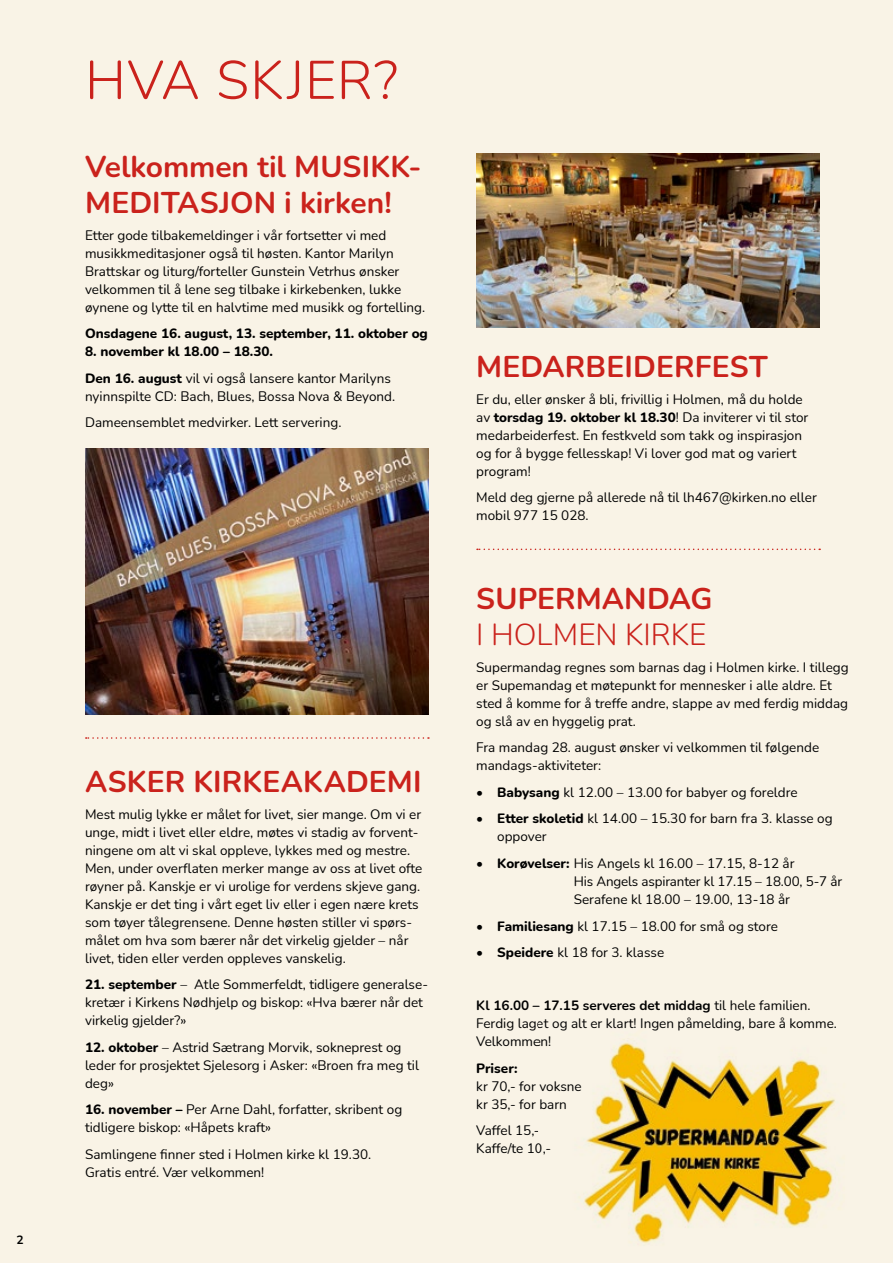
<style>
.page{position:relative;width:893px;height:1263px;background:#f9f3e6}
.page>*{position:absolute;margin:0;border:0;box-sizing:border-box;transform-origin:0 0}
.t1{font:300 54px "Nunito";letter-spacing:.025em;color:#ca221c}
.t2{font:700 30px/36px "Nunito";color:#ca221c}
.t3{font:300 30px "Nunito";color:#ca221c}
.t4{font:13.5px/18px "Nunito";color:#000}
.t5{font:800 13.5px/26.5px "Nunito";color:#000}
.t6{font:700 12px "Nunito";color:#000}
.s1{font-weight:400}
.s2{font-weight:800}
.s3{font-weight:700}
</style>
<div class="page">
<img style="left:85px;top:449px;width:344px;height:265px">
<svg style="left:86px;top:737px;width:343px;height:2px"></svg>
<svg style="left:477px;top:549px;width:343px;height:1px"></svg>
<img style="left:579px;top:1042px;width:256px;height:202px">
<img style="left:476px;top:153px;width:344px;height:174px">
<p class="t6" style="left:17px;top:1231px;width:9px">2</p>
<h1 class="t1" style="left:85px;top:42px;width:314px">HVA SKJER?</h1>
<h2 class="t2" style="left:85px;top:147px;width:338px">Velkommen til MUSIKK-<br>MEDITASJON i kirken!</h2>
<p class="t4" style="left:85px;top:225px;width:342px">Etter gode tilbakemeldinger i vår fortsetter vi med musikkmeditasjoner også til høsten. Kantor Marilyn Brattskar og liturg/forteller Gunstein Vetrhus ønsker velkommen til å lene seg tilbake i kirkebenken, lukke øynene og lytte til en halvtime med musikk og fortelling.</p>
<p class="t5" style="left:85px;top:319px;width:344px">Onsdagene 16. august, 13. september, 11. oktober og</p>
<p class="t5" style="left:85px;top:337px;width:307px">8. november kl 18.00 – 18.30.<br>Den 16. august <span class="s1">vil vi også lansere kantor Marilyns</span></p>
<p class="t4" style="left:85px;top:382px;width:312px;line-height:26.5px">nyinnspilte CD: Bach, Blues, Bossa Nova &amp; Beyond.<br>Dameensemblet medvirker. Lett servering.</p>
<h2 class="t2" style="left:85px;top:763px;width:338px">ASKER KIRKEAKADEMI</h2>
<p class="t4" style="left:85px;top:805px;width:339px">Mest mulig lykke er målet for livet, sier mange. Om vi er unge, midt i livet eller eldre, møtes vi stadig av forvent&shy;ningene om alt vi skal oppleve, lykkes med og mestre.<br>Men, under overflaten merker mange av oss at livet ofte røyner på. Kanskje er vi urolige for verdens skjeve gang.<br>Kanskje er det ting i vårt eget liv eller i egen nære krets som tøyer tålegrensene. Denne høsten stiller vi spørs&shy;målet om hva som bærer når det virkelig gjelder – når livet, tiden eller verden oppleves vanskelig.</p>
<p class="t4" style="left:85px;top:975px;width:345px"><span class="s2">21. september</span> – Atle Sommerfeldt, tidligere generalse&shy;kretær i Kirkens Nødhjelp og biskop: «Hva bærer når det virkelig gjelder?»</p>
<p class="t4" style="left:85px;top:1038px;width:335px"><span class="s2">12. oktober</span> – Astrid Sætrang Morvik, sokneprest og leder for prosjektet Sjelesorg i Asker: «Broen fra meg til deg»</p>
<p class="t4" style="left:85px;top:1100px;width:319px"><span class="s2">16. november –</span> Per Arne Dahl, forfatter, skribent og tidligere biskop: «Håpets kraft»</p>
<p class="t4" style="left:85px;top:1144px;width:288px">Samlingene finner sted i Holmen kirke kl 19.30.<br>Gratis entré. Vær velkommen!</p>
<h2 class="t2" style="left:476px;top:348px;width:293px">MEDARBEIDERFEST</h2>
<p class="t4" style="left:476px;top:390px;width:334px">Er du, eller ønsker å bli, frivillig i Holmen, må du holde av <span class="s2">torsdag 19. oktober kl 18.30</span>! Da inviterer vi til stor medarbeiderfest. En festkveld som takk og inspirasjon og for å bygge fellesskap! Vi lover god mat og variert program!</p>
<p class="t4" style="left:476px;top:488px;width:342px">Meld deg gjerne på allerede nå til lh467@kirken.no eller mobil 977 15 028.</p>
<h2 class="t2" style="left:476px;top:580px;width:238px">SUPERMANDAG</h2>
<h2 class="t3" style="left:476px;top:614px;width:232px">I HOLMEN KIRKE</h2>
<p class="t4" style="left:476px;top:658px;width:374px">Supermandag regnes som barnas dag i Holmen kirke. I tillegg er Supemandag et møtepunkt for mennesker i alle aldre. Et sted å komme for å treffe andre, slappe av med ferdig middag og slå av en hyggelig prat.</p>
<p class="t4" style="left:476px;top:738px;width:344px">Fra mandag 28. august ønsker vi velkommen til følgende mandags-aktiviteter:</p>
<p class="t4" style="left:476px;top:783px;width:323px">• <span class="s2">Babysang</span> kl 12.00 – 13.00 for babyer og foreldre</p>
<p class="t4" style="left:497px;top:809px;width:337px;text-indent:-21px">• <span class="s2">Etter skoletid</span> kl 14.00 – 15.30 for barn fra 3. klasse og oppover</p>
<p class="t4" style="left:574px;top:854px;width:270px;text-indent:-98px">• <span class="s2">Korøvelser:</span> His Angels kl 16.00 – 17.15, 8-12 år<br>His Angels aspiranter kl 17.15 – 18.00, 5-7 år<br>Serafene kl 18.00 – 19.00, 13-18 år</p>
<p class="t4" style="left:476px;top:916px;width:303px">• <span class="s2">Familiesang</span> kl 17.15 – 18.00 for små og store</p>
<p class="t4" style="left:476px;top:943px;width:189px">• <span class="s2">Speidere</span> kl 18 for 3. klasse</p>
<p class="t4" style="left:476px;top:996px;width:362px"><span class="s3">Kl 16.00 – 17.15 serveres det middag</span> til hele familien.<br>Ferdig laget og alt er klart! Ingen påmelding, bare å komme.<br>Velkommen!</p>
<p class="t5" style="left:476px;top:1054px;width:43px">Priser:</p>
<p class="t4" style="left:476px;top:1076px;width:107px">kr 70,- for voksne kr 35,- for barn</p>
<p class="t4" style="left:476px;top:1121px;width:76px">Vaffel 15,-<br>Kaffe/te 10,-</p>
</div>
